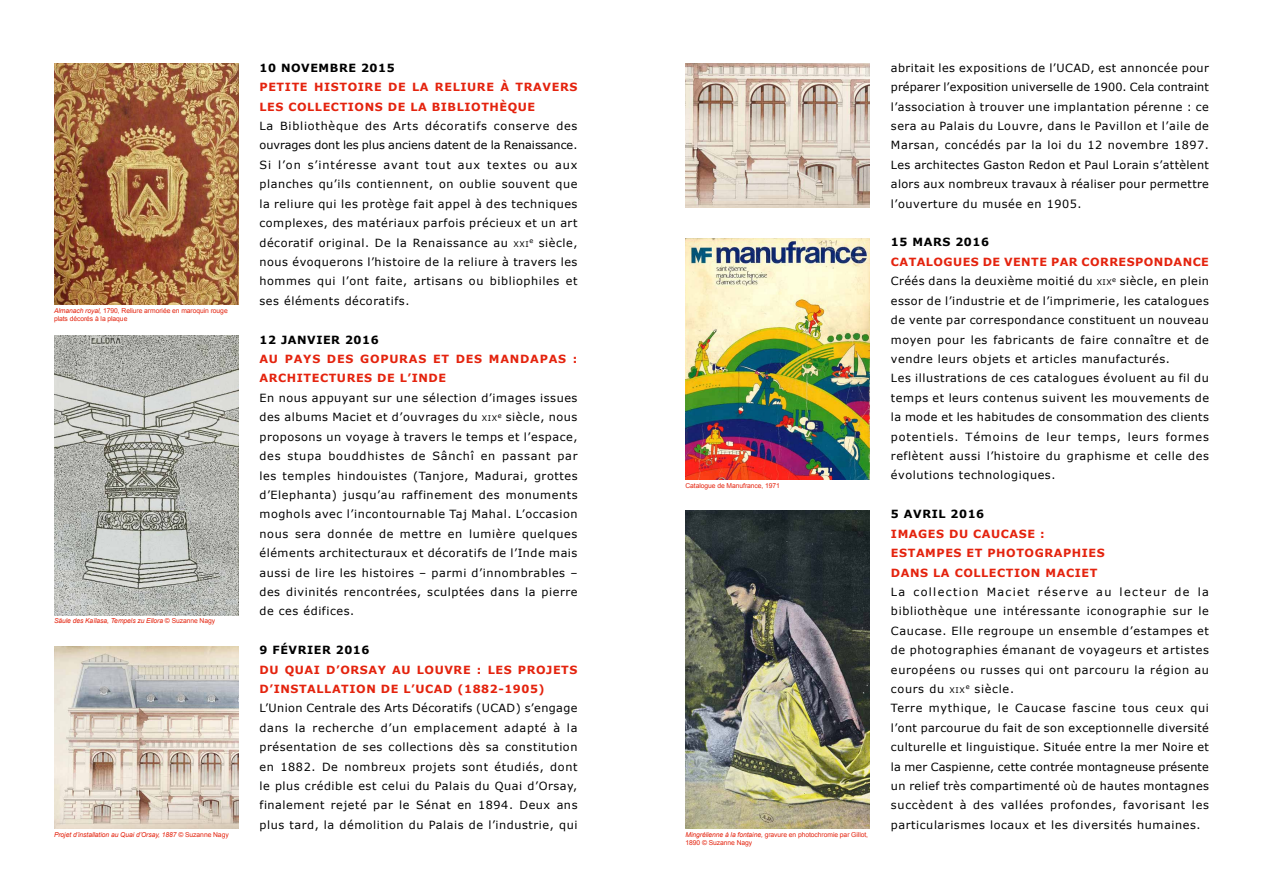
<style>
.page{position:relative;width:1263px;height:893px;background:#fff}
.page>*{position:absolute;margin:0;border:0;box-sizing:border-box;transform-origin:0 0}
.t1{font:11.25px/19.4px "Verdana";letter-spacing:.05em;color:#000;text-align:justify}
.t2{font:700 11.25px/19.4px "Verdana";letter-spacing:.05em;color:#e4230e}
.t3{font:700 11.25px "Verdana";letter-spacing:.05em;color:#000}
.t4{font:700 11.25px/19.4px "Verdana";letter-spacing:.07em;color:#e4230e}
.t5{font:6.75px/8.1px "Arial";letter-spacing:-.01em;color:#e4230e}
.t6{font:italic 6.75px "Arial";letter-spacing:-.01em;color:#e4230e}
.s1{font-style:italic}
.s2{font-style:normal}
.s3{font-size:7.8px}
.s4{font-weight:700;color:#e4230e}
</style>
<div class="page">
<img style="left:54px;top:64px;width:184px;height:241px">
<img style="left:54px;top:646px;width:184px;height:183px">
<img style="left:685px;top:510px;width:185px;height:319px">
<img style="left:54px;top:335px;width:184px;height:280px">
<img style="left:685px;top:238px;width:185px;height:241px">
<img style="left:685px;top:64px;width:185px;height:144px">
<p class="t5" style="left:54px;top:306px;width:175px"><span class="s1">Almanach royal,</span> 1790, Reliure armoriée en maroquin rouge plats décorés à la plaque</p>
<p class="t6" style="left:54px;top:617px;width:163px">Säule des Kaïlasa, Tempels zu Ellora <span class="s2">© Suzanne Nagy</span></p>
<p class="t6" style="left:54px;top:830px;width:176px">Projet d’installation au Quai d’Orsay, 1887 <span class="s2">© Suzanne Nagy</span></p>
<p class="t3" style="left:259px;top:60px;width:137px">10 NOVEMBRE 2015</p>
<p class="t2" style="left:259px;top:78px;width:319px">PETITE H ISTOIRE DE LA RELIURE À TRAVERS<br>LES COLLECTIONS DE LA BIBLIOTH ÈQUE</p>
<p class="t1" style="left:259px;top:116px;width:320px">La Bibliothèque des Arts décoratifs conserve des ouvrages dont les plus anciens datent de la Renaissance.<br>Si l’on s’intéresse avant tout aux textes ou aux planches qu’ils contiennent, on oublie souvent que la reliure qui les protège fait appel à des techniques complexes, des matériaux parfois précieux et un art décoratif original. De la Renaissance au <span class="s3">XXI</span><sup>e</sup> siècle, nous évoquerons l’histoire de la reliure à travers les hommes qui l’ont faite, artisans ou bibliophiles et ses éléments décoratifs.</p>
<p class="t3" style="left:259px;top:332px;width:121px">12 JANVIER 2016</p>
<p class="t4" style="left:259px;top:349px;width:319px">AU PAYS DES GOPURAS ET DES MANDAPAS :<br>ARCH ITECTURES DE L’INDE</p>
<p class="t1" style="left:259px;top:388px;width:320px">En nous appuyant sur une sélection d’images issues des albums Maciet et d’ouvrages du <span class="s3">XIX</span><sup>e</sup> siècle, nous proposons un voyage à travers le temps et l’espace, des stupa bouddhistes de Sânchî en passant par les temples hindouistes (Tanjore, Madurai, grottes d’Elephanta) jusqu’au raffinement des monuments moghols avec l’incontournable Taj Mahal. L’occasion nous sera donnée de mettre en lumière quelques éléments architecturaux et décoratifs de l’Inde mais aussi de lire les histoires – parmi d’innombrables – des divinités rencontrées, sculptées dans la pierre de ces édifices.</p>
<p class="t3" style="left:259px;top:643px;width:112px">9 FÉVRIER 2016</p>
<p class="t2" style="left:259px;top:660px;width:319px">DU QUAI D’ORSAY AU LOUVRE : LES PROJETS<br>D’INSTALLATION DE L’UCAD</p>
<p class="t2" style="left:457px;top:679px;width:89px">(1882-1905)</p>
<p class="t1" style="left:259px;top:699px;width:320px">L’Union Centrale des Arts Décoratifs (UCAD) s’engage dans la recherche d’un emplacement adapté à la présentation de ses collections dès sa constitution en 1882. De nombreux projets sont étudiés, dont le plus crédible est celui du Palais du Quai d’Orsay, finalement rejeté par le Sénat en 1894. Deux ans plus tard, la démolition du Palais de l’industrie, qui</p>
<p class="t5" style="left:685px;top:481px;width:96px">Catalogue de Manufrance, 1971</p>
<p class="t5" style="left:685px;top:831px;width:184px"><span class="s1">Mingrélienne à la fontaine,</span> gravure en photochromie par Gillot,<br>1890 © Suzanne Nagy</p>
<p class="t1" style="left:891px;top:58px;width:319px">abritait les expositions de l’UCAD, est annoncée pour préparer l’exposition universelle de 1900. Cela contraint l’association à trouver une implantation pérenne : ce sera au Palais du Louvre, dans le Pavillon et l’aile de Marsan, concédés par la loi du 12 novembre 1897.<br>Les architectes Gaston Redon et Paul Lorain s’attèlent alors aux nombreux travaux à réaliser pour permettre l’ouverture du musée en 1905.</p>
<p class="t3" style="left:891px;top:235px;width:100px">15 MARS 2016</p>
<p class="t1" style="left:891px;top:252px;width:320px;text-align:left"><span class="s4">CATALOGUES DE VENTE PAR CORRESPONDANCE </span>Créés dans la deuxième moitié du <span class="s3">XIX</span><sup>e</sup> siècle, en plein essor de l’industrie et de l’imprimerie, les catalogues de vente par correspondance constituent un nouveau moyen pour les fabricants de faire connaître et de vendre leurs objets et articles manufacturés.<br>Les illustrations de ces catalogues évoluent au fil du temps et leurs contenus suivent les mouvements de la mode et les habitudes de consommation des clients potentiels. Témoins de leur temps, leurs formes reflètent aussi l’histoire du graphisme et celle des évolutions technologiques.</p>
<p class="t3" style="left:891px;top:507px;width:95px">5 AVRIL 2016</p>
<p class="t2" style="left:891px;top:524px;width:215px">IMAGES DU CAUCASE :<br>ESTAMPES ET PH OTOGRAPH IES<br>DANS LA COLLECTION MACIET</p>
<p class="t1" style="left:891px;top:582px;width:320px;text-align:left">La collection Maciet réserve au lecteur de la bibliothèque une intéressante iconographie sur le Caucase. Elle regroupe un ensemble d’estampes et de photographies émanant de voyageurs et artistes européens ou russes qui ont parcouru la région au cours du <span class="s3">XIX</span><sup>e</sup> siècle.<br>Terre mythique, le Caucase fascine tous ceux qui l’ont parcourue du fait de son exceptionnelle diversité culturelle et linguistique. Située entre la mer Noire et la mer Caspienne, cette contrée montagneuse présente un relief très compartimenté où de hautes montagnes succèdent à des vallées profondes, favorisant les particularismes locaux et les diversités humaines.</p>
</div>
